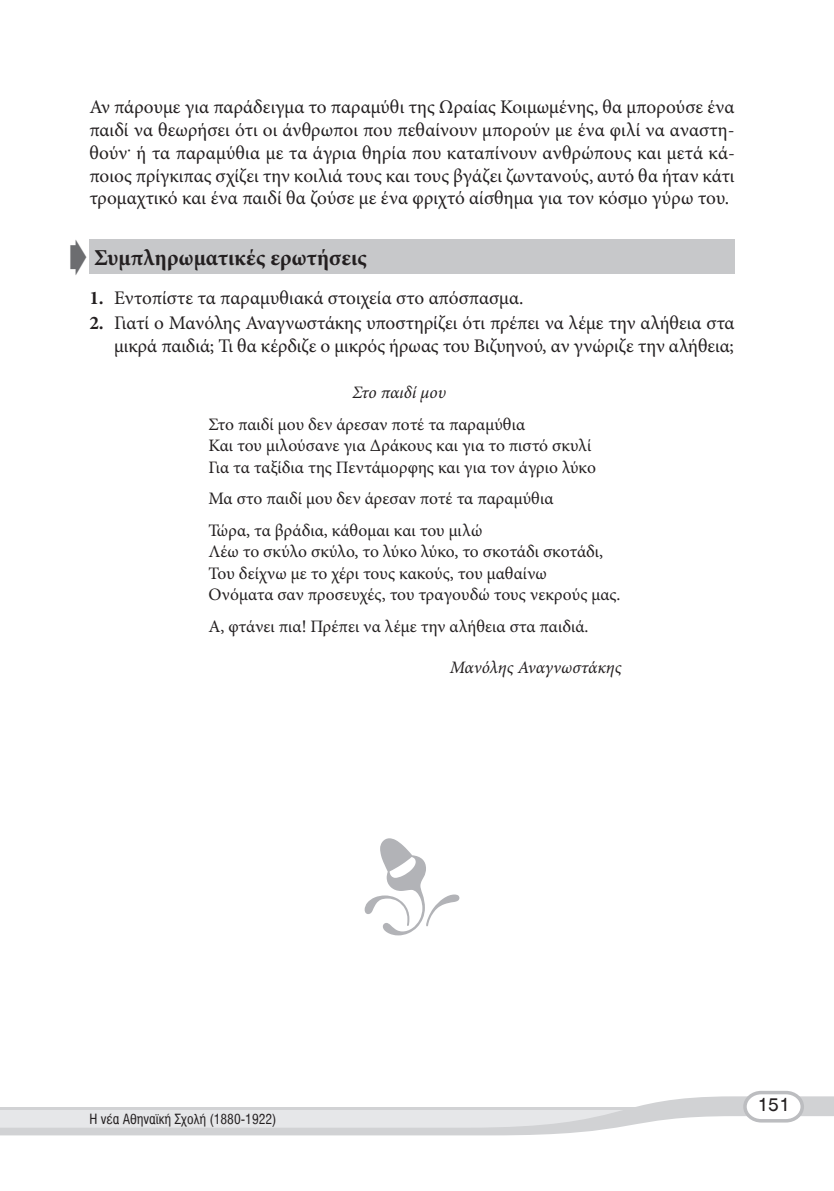
<style>
.page{position:relative;width:834px;height:1191px;background:#fff}
.page>*{position:absolute;margin:0;border:0;box-sizing:border-box;transform-origin:0 0}
.t1{font:140px "Type Embellishments One Let Plain";color:#b2b3b7}
.t2{font:700 22.75px "Minion Pro";color:#231f20}
.t3{font:19.25px/22.8px "Minion Pro";color:#231f20;text-align:justify}
.t4{font:18.38px "Mg Helvetica";color:#231f20}
.t5{font:17.5px/21.5px "Minion Pro";color:#231f20}
.t6{font:italic 17.5px "Minion Pro";color:#231f20}
.t7{font:14px "Mg Helvetica Cond";color:#231f20}
.s1{font-weight:700}
</style>
<div class="page">
<div style="left:89px;top:239px;width:645px;height:35px;background:#c7c8ca"></div>
<svg style="left:0;top:1096px;width:833px;height:20px"></svg>
<svg style="left:0;top:1116px;width:723px;height:20px;background:#e1e2e4"></svg>
<svg style="left:741px;top:1090px;width:64px;height:33px"></svg>
<p class="t3" style="left:89px;top:96px;width:647px">Αν πάρουμε για παράδειγμα το παραμύθι της Ωραίας Κοιμωμένης, θα μπορούσε ένα παιδί να θεωρήσει ότι οι άνθρωποι που πεθαίνουν μπορούν με ένα φιλί να αναστη&shy;θούν. ή τα παραμύθια με τα άγρια θηρία που καταπίνουν ανθρώπους και μετά κά&shy;ποιος πρίγκιπας σχίζει την κοιλιά τους και τους βγάζει ζωντανούς, αυτό θα ήταν κάτι τρομαχτικό και ένα παιδί θα ζούσε με ένα φριχτό αίσθημα για τον κόσμο γύρω του.</p>
<p class="t2" style="left:94px;top:244px;width:274px">Συμπληρωματικές ερωτήσεις</p>
<p class="t3" style="left:89px;top:287px;width:435px"><span class="s1">1.</span> Εντοπίστε τα παραμυθιακά στοιχεία στο απόσπασμα.</p>
<p class="t3" style="left:89px;top:312px;width:646px;text-align:right"><span class="s1">2.</span> Γιατί ο Μανόλης Αναγνωστάκης υποστηρίζει ότι πρέπει να λέμε την αλήθεια στα μικρά παιδιά; Τι θα κέρδιζε ο μικρός ήρωας του Βιζυηνού, αν γνώριζε την αλήθεια;</p>
<p class="t6" style="left:352px;top:382px;width:95px">Στο παιδί μου</p>
<p class="t5" style="left:208px;top:414px;width:389px">Στο παιδί μου δεν άρεσαν ποτέ τα παραμύθια<br>Και του μιλούσανε για Δράκους και για το πιστό σκυλί<br>Για τα ταξίδια της Πεντάμορφης και για τον άγριο λύκο</p>
<p class="t5" style="left:208px;top:484px;width:346px;line-height:31.5px">Μα στο παιδί μου δεν άρεσαν ποτέ τα παραμύθια<br>Τώρα, τα βράδια, κάθομαι και του μιλώ</p>
<p class="t5" style="left:208px;top:542px;width:413px">Λέω το σκύλο σκύλο, το λύκο λύκο, το σκοτάδι σκοτάδι,<br>Του δείχνω με το χέρι τους κακούς, του μαθαίνω<br>Ονόματα σαν προσευχές, του τραγουδώ τους νεκρούς μας.</p>
<p class="t5" style="left:208px;top:616px;width:381px">Α, φτάνει πια! Πρέπει να λέμε την αλήθεια στα παιδιά.</p>
<p class="t6" style="left:449px;top:657px;width:173px">Μανόλης Αναγνωστάκης</p>
<h1 class="t1" style="left:358px;top:831px;width:109px">o</h1>
<p class="t7" style="left:89px;top:1110px;width:189px">Η νέα Αθηναϊκή Σχολή (1880-1922)</p>
<p class="t4" style="left:757px;top:1093px;width:34px">151</p>
</div>
